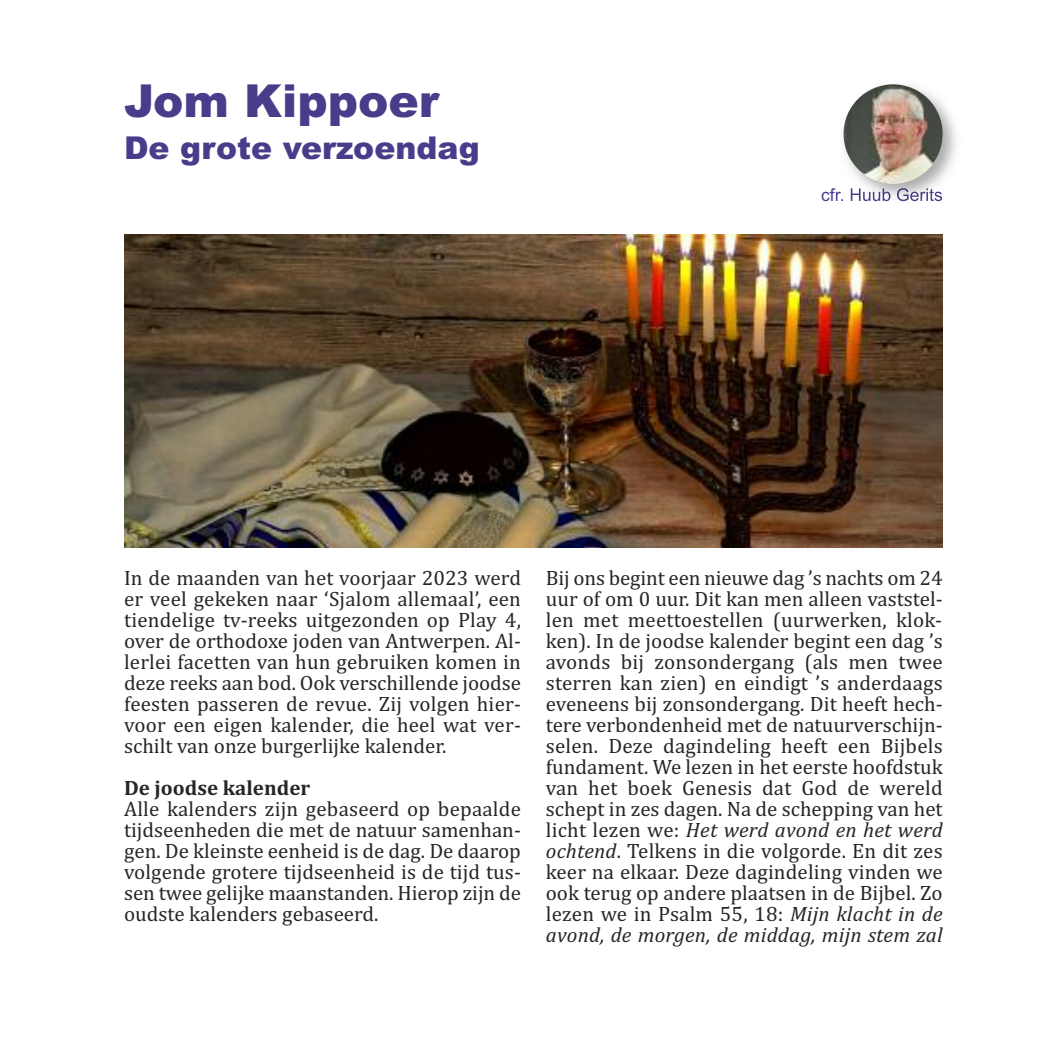
<style>
.page{position:relative;width:1042px;height:1042px;background:#fff}
.page>*{position:absolute;margin:0;border:0;box-sizing:border-box;transform-origin:0 0}
.t1{font:900 45.5px "Arial";color:#483d8b}
.t2{font:900 31.5px "Arial";color:#483d8b}
.t3{font:21px/21px "Cambria";color:#272627;text-align:justify}
.t4{font:700 21px "Cambria";color:#272627}
.s1{font-style:italic}
</style>
<div class="page">
<img style="left:844px;top:84px;width:112px;height:118px">
<img style="left:836px;top:188px;width:102px;height:13px">
<img style="left:843px;top:84px;width:100px;height:100px;border-radius:50%">
<img style="left:124px;top:235px;width:819px;height:313px">
<h1 class="t1" style="left:124px;top:75px;width:318px">Jom Kippoer</h1>
<h2 class="t2" style="left:124px;top:130px;width:357px">De grote verzoendag</h2>
<p class="t3" style="left:124px;top:567px;width:398px">In de maanden van het voorjaar 2023 werd er veel gekeken naar ‘Sjalom allemaal’, een tiendelige tv-reeks uitgezonden op Play 4, over de orthodoxe joden van Antwerpen. Al&shy;lerlei facetten van hun gebruiken komen in deze reeks aan bod. Ook verschillende joodse feesten passeren de revue. Zij volgen hier&shy;voor een eigen kalender, die heel wat ver&shy;schilt van onze burgerlijke kalender.</p>
<p class="t4" style="left:124px;top:775px;width:188px">De joodse kalender</p>
<p class="t3" style="left:124px;top:798px;width:398px">Alle kalenders zijn gebaseerd op bepaalde tijdseenheden die met de natuur samenhan&shy;gen. De kleinste eenheid is de dag. De daarop volgende grotere tijdseenheid is de tijd tus&shy;sen twee gelijke maanstanden. Hierop zijn de oudste kalenders gebaseerd.</p>
<p class="t3" style="left:546px;top:567px;width:398px">Bij ons begint een nieuwe dag ’s nachts om 24 uur of om 0 uur. Dit kan men alleen vaststel&shy;len met meettoestellen (uurwerken, klok&shy;ken). In de joodse kalender begint een dag ’s avonds bij zonsondergang (als men twee sterren kan zien) en eindigt ’s anderdaags eveneens bij zonsondergang. Dit heeft hech&shy;tere verbondenheid met de natuurverschijn&shy;selen. Deze dagindeling heeft een Bijbels fundament. We lezen in het eerste hoofdstuk van het boek Genesis dat God de wereld schept in zes dagen. Na de schepping van het licht lezen we: <span class="s1">Het werd avond en het werd ochtend</span>. Telkens in die volgorde. En dit zes keer na elkaar. Deze dagindeling vinden we ook terug op andere plaatsen in de Bijbel. Zo lezen we in Psalm 55, 18: <span class="s1">Mijn klacht in de avond, de morgen, de middag, mijn stem zal</span></p>
</div>
